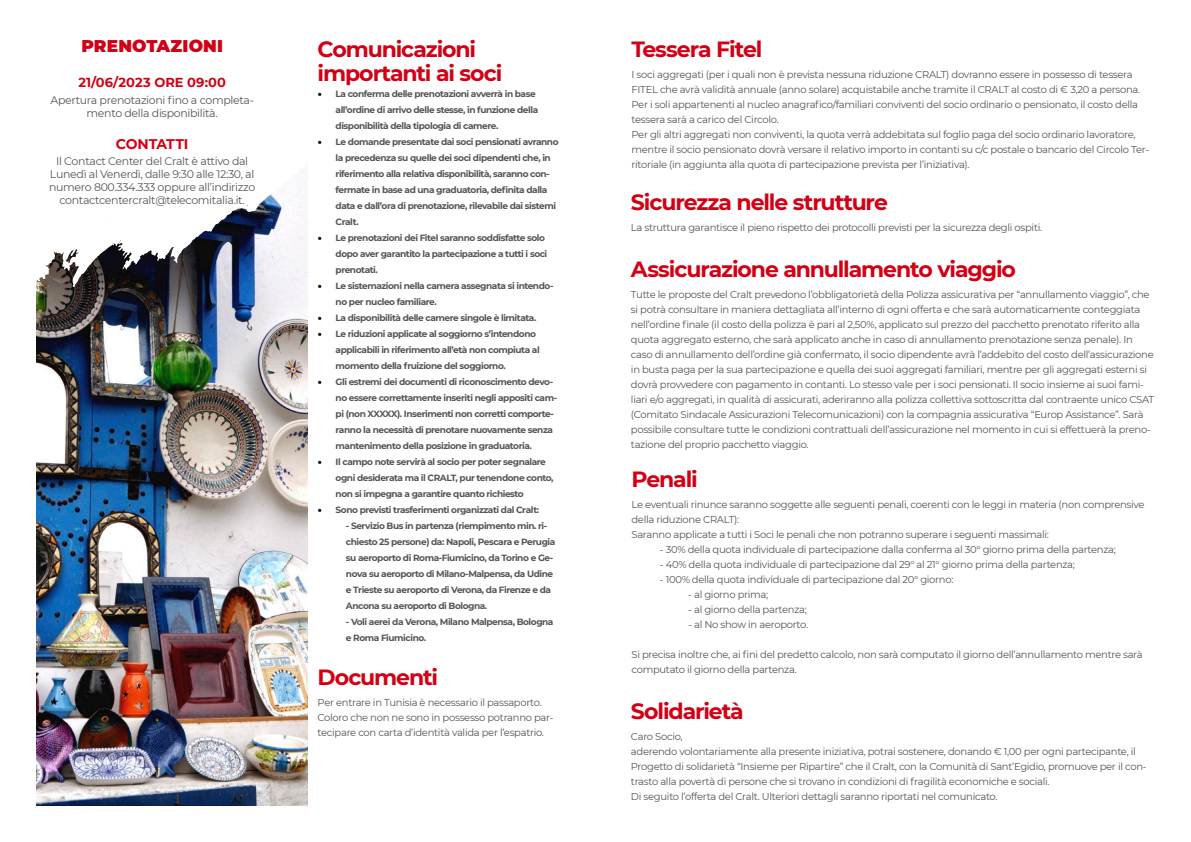
<style>
.page{position:relative;width:1191px;height:842px;background:#fff}
.page>*{position:absolute;margin:0;border:0;box-sizing:border-box;transform-origin:0 0}
.t1{font:700 22px/24px "Montserrat";letter-spacing:-.05em;color:#d30015}
.t2{font:900 17px "Montserrat";letter-spacing:.005em;color:#d30015}
.t3{font:700 14px "Montserrat";letter-spacing:-.005em;color:#d30015}
.t4{font:700 13px "Montserrat";letter-spacing:.005em;color:#d30015}
.t5{font:11px/13px "Montserrat";letter-spacing:-.03em;color:#565655;text-align:center}
.t6{font:10px/15px "Montserrat";letter-spacing:-.03em;color:#565655}
.t7{font:700 9px/16px "Montserrat";letter-spacing:-.05em;color:#565655}
.s1{font-family:"Minion Pro";font-weight:400;font-size:12px;color:#000}
</style>
<div class="page">
<img style="left:36px;top:293px;width:272px;height:513px">
<svg style="left:36px;top:224px;width:272px;height:69px"></svg>
<svg style="left:110px;top:169px;width:198px;height:55px"></svg>
<p class="t2" style="left:81px;top:34px;width:143px">PRENOTAZIONI</p>
<p class="t4" style="left:78px;top:73px;width:149px">21/06/2023 ORE 09:00</p>
<p class="t5" style="left:50px;top:93px;width:205px">Apertura prenotazioni fino a completa&shy;mento della disponibilità.</p>
<p class="t5" style="left:49px;top:154px;width:208px">Il Contact Center del Cralt è attivo dal<br>Lunedì al Venerdì, dalle 9:30 alle 12:30, al numero 800.334.333 oppure all’indirizzo</p>
<p class="t5" style="left:60px;top:193px;width:187px">contactcentercralt@telecomitalia.it.</p>
<p class="t3" style="left:116px;top:134px;width:74px">CONTATTI</p>
<p class="t1" style="left:317px;top:36px;width:186px">Comunicazioni importanti ai soci</p>
<p class="t7" style="left:335px;top:86px;width:204px;text-indent:-18px"><span class="s1">•</span> La conferma delle prenotazioni avverrà in base all’ordine di arrivo delle stesse, in funzione della disponibilità della tipologia di camere.</p>
<p class="t7" style="left:335px;top:134px;width:225px;text-indent:-18px"><span class="s1">•</span> Le domande presentate dai soci pensionati avranno la precedenza su quelle dei soci dipendenti che, in riferimento alla relativa disponibilità, saranno con&shy;fermate in base ad una graduatoria, definita dalla data e dall’ora di prenotazione, rilevabile dai sistemi Cralt.</p>
<p class="t7" style="left:335px;top:230px;width:213px;text-indent:-18px"><span class="s1">•</span> Le prenotazioni dei Fitel saranno soddisfatte solo dopo aver garantito la partecipazione a tutti i soci prenotati.</p>
<p class="t7" style="left:335px;top:278px;width:219px;text-indent:-18px"><span class="s1">•</span> Le sistemazioni nella camera assegnata si intendo&shy;no per nucleo familiare.</p>
<p class="t7" style="left:317px;top:310px;width:220px"><span class="s1">•</span> La disponibilità delle camere singole è limitata.</p>
<p class="t7" style="left:335px;top:326px;width:206px;text-indent:-18px"><span class="s1">•</span> Le riduzioni applicate al soggiorno s’intendono applicabili in riferimento all’età non compiuta al momento della fruizione del soggiorno.</p>
<p class="t7" style="left:335px;top:374px;width:223px;text-indent:-18px"><span class="s1">•</span> Gli estremi dei documenti di riconoscimento devo&shy;no essere correttamente inseriti negli appositi cam&shy;pi (non XXXXX). Inserimenti non corretti comporte&shy;ranno la necessità di prenotare nuovamente senza mantenimento della posizione in graduatoria.</p>
<p class="t7" style="left:335px;top:454px;width:219px;text-indent:-18px"><span class="s1">•</span> Il campo note servirà al socio per poter segnalare ogni desiderata ma il CRALT, pur tenendone conto, non si impegna a garantire quanto richiesto</p>
<p class="t7" style="left:317px;top:502px;width:223px"><span class="s1">•</span> Sono previsti trasferimenti organizzati dal Cralt:</p>
<p class="t7" style="left:346px;top:518px;width:211px">- Servizio Bus in partenza (riempimento min. ri&shy;chiesto 25 persone) da: Napoli, Pescara e Perugia su aeroporto di Roma-Fiumicino, da Torino e Ge&shy;nova su aeroporto di Milano-Malpensa, da Udine e Trieste su aeroporto di Verona, da Firenze e da Ancona su aeroporto di Bologna.</p>
<p class="t7" style="left:346px;top:614px;width:209px">- Voli aerei da Verona, Milano Malpensa, Bologna e Roma Fiumicino.</p>
<p class="t1" style="left:317px;top:664px;width:122px">Documenti</p>
<p class="t6" style="left:317px;top:695px;width:237px">Per entrare in Tunisia è necessario il passaporto.<br>Coloro che non ne sono in possesso potranno par&shy;tecipare con carta d’identità valida per l’espatrio.</p>
<p class="t1" style="left:631px;top:36px;width:133px">Tessera Fitel</p>
<p class="t6" style="left:631px;top:67px;width:510px">I soci aggregati (per i quali non è prevista nessuna riduzione CRALT) dovranno essere in possesso di tessera<br>FITEL che avrà validità annuale (anno solare) acquistabile anche tramite il CRALT al costo di € 3,20 a persona.</p>
<p class="t6" style="left:631px;top:97px;width:508px">Per i soli appartenenti al nucleo anagrafico/familiari conviventi del socio ordinario o pensionato, il costo della tessera sarà a carico del Circolo.</p>
<p class="t6" style="left:631px;top:127px;width:519px">Per gli altri aggregati non conviventi, la quota verrà addebitata sul foglio paga del socio ordinario lavoratore, mentre il socio pensionato dovrà versare il relativo importo in contanti su c/c postale o bancario del Circolo Ter&shy;ritoriale (in aggiunta alla quota di partecipazione prevista per l’iniziativa).</p>
<p class="t1" style="left:631px;top:189px;width:258px">Sicurezza nelle strutture</p>
<p class="t6" style="left:631px;top:219px;width:413px">La struttura garantisce il pieno rispetto dei protocolli previsti per la sicurezza degli ospiti.</p>
<p class="t1" style="left:631px;top:256px;width:386px">Assicurazione annullamento viaggio</p>
<p class="t6" style="left:631px;top:286px;width:525px">Tutte le proposte del Cralt prevedono l’obbligatorietà della Polizza assicurativa per “annullamento viaggio”, che si potrà consultare in maniera dettagliata all’interno di ogni offerta e che sarà automaticamente conteggiata nell’ordine finale (il costo della polizza è pari al 2,50%, applicato sul prezzo del pacchetto prenotato riferito alla quota aggregato esterno, che sarà applicato anche in caso di annullamento prenotazione senza penale). In caso di annullamento dell’ordine già confermato, il socio dipendente avrà l’addebito del costo dell’assicurazione in busta paga per la sua partecipazione e quella dei suoi aggregati familiari, mentre per gli aggregati esterni si dovrà provvedere con pagamento in contanti. Lo stesso vale per i soci pensionati. Il socio insieme ai suoi fami&shy;liari e/o aggregati, in qualità di assicurati, aderiranno alla polizza collettiva sottoscritta dal contraente unico CSAT (Comitato Sindacale Assicurazioni Telecomunicazioni) con la compagnia assicurativa “Europ Assistance”. Sarà possibile consultare tutte le condizioni contrattuali dell’assicurazione nel momento in cui si effettuerà la preno&shy;tazione del proprio pacchetto viaggio.</p>
<p class="t1" style="left:631px;top:466px;width:68px">Penali</p>
<p class="t6" style="left:631px;top:496px;width:514px">Le eventuali rinunce saranno soggette alle seguenti penali, coerenti con le leggi in materia (non comprensive della riduzione CRALT):</p>
<p class="t6" style="left:631px;top:526px;width:419px">Saranno applicate a tutti i Soci le penali che non potranno superare i seguenti massimali:</p>
<p class="t6" style="left:660px;top:541px;width:457px">- 30% della quota individuale di partecipazione dalla conferma al 30° giorno prima della partenza;</p>
<p class="t6" style="left:660px;top:556px;width:416px">- 40% della quota individuale di partecipazione dal 29° al 21° giorno prima della partenza;</p>
<p class="t6" style="left:660px;top:571px;width:295px">- 100% della quota individuale di partecipazione dal 20° giorno:</p>
<p class="t6" style="left:688px;top:586px;width:82px">- al giorno prima;</p>
<p class="t6" style="left:688px;top:601px;width:120px">- al giorno della partenza;</p>
<p class="t6" style="left:688px;top:616px;width:121px">- al No show in aeroporto.</p>
<p class="t6" style="left:631px;top:646px;width:513px">Si precisa inoltre che, ai fini del predetto calcolo, non sarà computato il giorno dell’annullamento mentre sarà computato il giorno della partenza.</p>
<p class="t1" style="left:631px;top:698px;width:114px">Solidarietà</p>
<p class="t6" style="left:631px;top:728px;width:53px">Caro Socio,</p>
<p class="t6" style="left:631px;top:743px;width:517px">aderendo volontariamente alla presente iniziativa, potrai sostenere, donando € 1,00 per ogni partecipante, il<br>Progetto di solidarietà “Insieme per Ripartire” che il Cralt, con la Comunità di Sant’Egidio, promuove per il con&shy;trasto alla povertà di persone che si trovano in condizioni di fragilità economiche e sociali.</p>
<p class="t6" style="left:631px;top:788px;width:368px">Di seguito l’offerta del Cralt. Ulteriori dettagli saranno riportati nel comunicato.</p>
</div>
